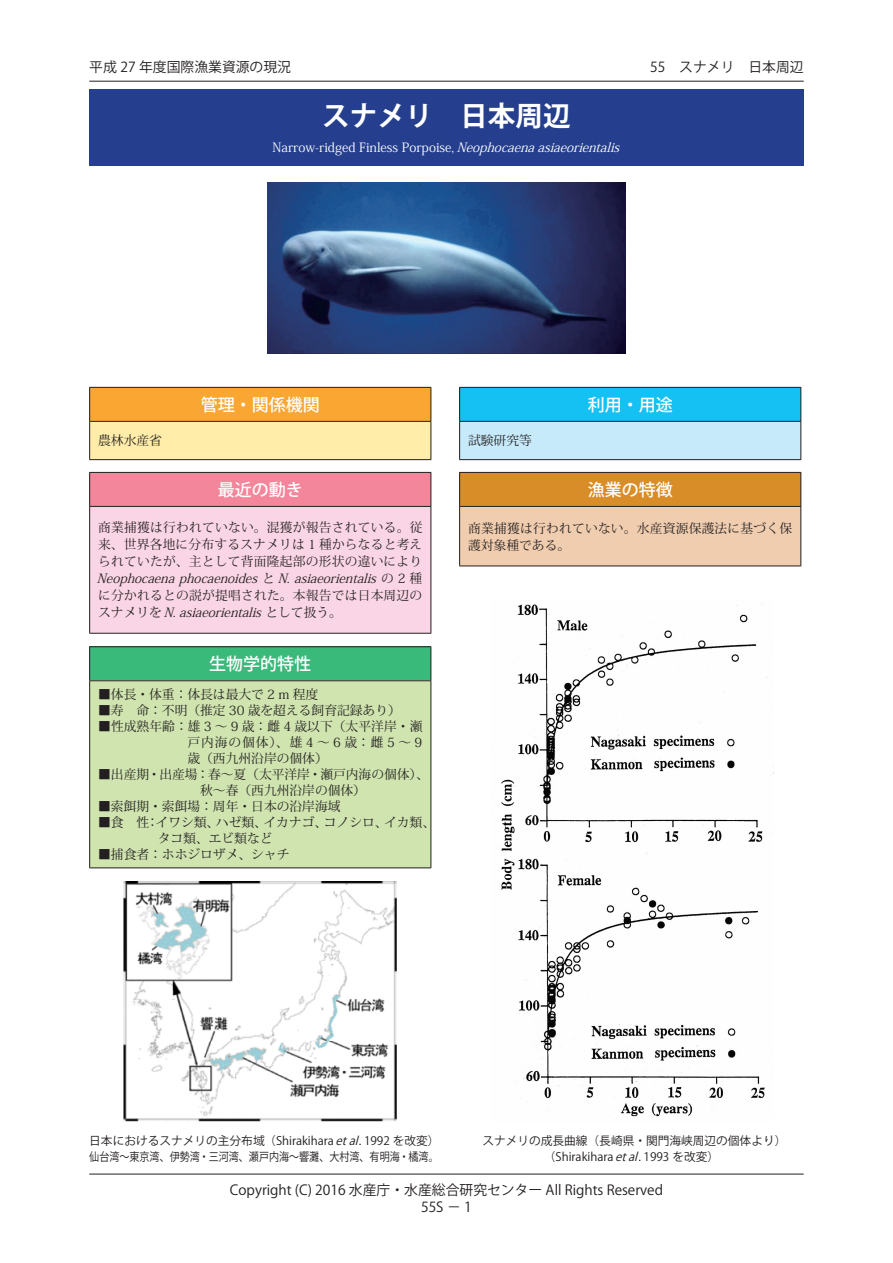
<style>
.page{position:relative;width:893px;height:1263px;background:#fff}
.page>*{position:absolute;margin:0;border:0;box-sizing:border-box;transform-origin:0 0}
.t1{font:700 27.6px "Koz Go Pro";color:#fff}
.t2{font:500 16.95px "Koz Go Pro";color:#fff}
.t3{font:13.8px "Koz Go Pro";color:#231f20}
.t4{font:12.75px/17px "Koz Min Pro";color:#231f20;text-align:justify}
.t5{font:12.75px "Koz Min Pro";color:#fff}
.t6{font:12.75px/17px "Koz Min Pro";letter-spacing:.02em;color:#231f20}
.t7{font:11.7px "Koz Go Pro";color:#231f20}
.t8{font:11.7px "Koz Go Pro";color:#231f20;scale:.86 1}
.s1{font-style:italic}
</style>
<div class="page">
<div style="left:89px;top:89px;width:715px;height:77px;background:#253f8e"></div>
<div style="left:90px;top:387px;width:341px;height:34px;background:#faa633"></div>
<div style="left:90px;top:421px;width:341px;height:39px;background:#ffeda9"></div>
<hr style="left:89px;top:387px;width:342px;height:1px;background:#231f20">
<hr style="left:89px;top:388px;width:1px;height:33px;background:#231f20">
<hr style="left:431px;top:388px;width:1px;height:33px;background:#231f20">
<hr style="left:89px;top:421px;width:342px;height:1px;background:#231f20">
<hr style="left:89px;top:422px;width:1px;height:37px;background:#231f20">
<hr style="left:431px;top:422px;width:1px;height:37px;background:#231f20">
<hr style="left:89px;top:459px;width:342px;height:1px;background:#231f20">
<div style="left:90px;top:472px;width:341px;height:34px;background:#f3869a"></div>
<div style="left:90px;top:506px;width:341px;height:127px;background:#fad5e5"></div>
<hr style="left:89px;top:472px;width:342px;height:1px;background:#231f20">
<hr style="left:89px;top:473px;width:1px;height:33px;background:#231f20">
<hr style="left:431px;top:473px;width:1px;height:33px;background:#231f20">
<hr style="left:89px;top:506px;width:342px;height:1px;background:#231f20">
<hr style="left:89px;top:507px;width:1px;height:126px;background:#231f20">
<hr style="left:431px;top:507px;width:1px;height:126px;background:#231f20">
<hr style="left:89px;top:633px;width:342px;height:1px;background:#231f20">
<div style="left:460px;top:472px;width:341px;height:34px;background:#d98d28"></div>
<div style="left:460px;top:506px;width:341px;height:60px;background:#f0cdaf"></div>
<hr style="left:459px;top:472px;width:342px;height:1px;background:#231f20">
<hr style="left:459px;top:473px;width:1px;height:33px;background:#231f20">
<hr style="left:800px;top:473px;width:1px;height:33px;background:#231f20">
<hr style="left:459px;top:506px;width:342px;height:1px;background:#231f20">
<hr style="left:459px;top:507px;width:1px;height:59px;background:#231f20">
<hr style="left:800px;top:507px;width:1px;height:59px;background:#231f20">
<hr style="left:459px;top:566px;width:342px;height:1px;background:#231f20">
<div style="left:90px;top:647px;width:341px;height:34px;background:#39b97a"></div>
<div style="left:90px;top:681px;width:341px;height:187px;background:#cfe4ae"></div>
<hr style="left:89px;top:646px;width:342px;height:1px;background:#231f20">
<hr style="left:89px;top:647px;width:1px;height:33px;background:#231f20">
<hr style="left:431px;top:647px;width:1px;height:33px;background:#231f20">
<hr style="left:89px;top:680px;width:342px;height:1px;background:#231f20">
<hr style="left:89px;top:681px;width:1px;height:186px;background:#231f20">
<hr style="left:431px;top:681px;width:1px;height:186px;background:#231f20">
<hr style="left:89px;top:867px;width:342px;height:1px;background:#231f20">
<div style="left:460px;top:387px;width:341px;height:34px;background:#15c0f2"></div>
<div style="left:460px;top:421px;width:341px;height:39px;background:#c6eafa"></div>
<hr style="left:459px;top:387px;width:342px;height:1px;background:#231f20">
<hr style="left:459px;top:388px;width:1px;height:33px;background:#231f20">
<hr style="left:800px;top:388px;width:1px;height:33px;background:#231f20">
<hr style="left:459px;top:421px;width:342px;height:1px;background:#231f20">
<hr style="left:459px;top:422px;width:1px;height:37px;background:#231f20">
<hr style="left:800px;top:422px;width:1px;height:37px;background:#231f20">
<hr style="left:459px;top:459px;width:342px;height:1px;background:#231f20">
<img style="left:268px;top:183px;width:357px;height:170px">
<img style="left:123px;top:881px;width:273px;height:241px">
<img style="left:497px;top:603px;width:277px;height:514px">
<hr style="left:89px;top:81px;width:715px;height:1px;background:#231f20">
<hr style="left:89px;top:1174px;width:715px;height:1px;background:#231f20">
<p class="t3" style="left:89px;top:58px;width:203px">平成 27 年度国際漁業資源の現況</p>
<p class="t3" style="left:650px;top:58px;width:155px">55　スナメリ　日本周辺</p>
<p class="t1" style="left:322px;top:98px;width:250px">スナメリ　日本周辺</p>
<p class="t5" style="left:272px;top:138px;width:353px">Narrow-ridged Finless Porpoise, <span class="s1">Neophocaenaasiaeorientalis</span></p>
<p class="t4" style="left:98px;top:432px;width:65px">農林水産省</p>
<p class="t2" style="left:201px;top:394px;width:121px">管理・関係機関</p>
<p class="t2" style="left:218px;top:479px;width:87px">最近の動き</p>
<p class="t4" style="left:97px;top:518px;width:327px">商業捕獲は行われていない。混獲が報告されている。従来、世界各地に分布するスナメリは 1 種からなると考えられていたが、主として背面隆起部の形状の違いにより<span class="s1">Neophocaenaphocaenoides</span> と <span class="s1">N.asiaeorientalis</span> の 2 種に分かれるとの説が提唱された。本報告では日本周辺のスナメリを <span class="s1">N.asiaeorientalis</span> として扱う。</p>
<p class="t2" style="left:209px;top:653px;width:104px">生物学的特性</p>
<p class="t4" style="left:98px;top:686px;width:221px">■体長・体重：体長は最大で 2 m 程度</p>
<p class="t4" style="left:98px;top:702px;width:304px">■寿　命：不明（推定 30 歳を超える飼育記録あり）</p>
<p class="t4" style="left:187px;top:718px;width:236px;line-height:15.9px;text-indent:-89px">■性成熟年齢：雄 3 ～ 9 歳：雌 4 歳以下（太平洋岸・瀬戸内海の個体）、雄 4 ～ 6 歳：雌 5 ～ 9歳（西九州沿岸の個体）</p>
<p class="t4" style="left:200px;top:766px;width:230px;line-height:15.9px;text-indent:-102px">■出産期・出産場：春～夏（太平洋岸・瀬戸内海の個体）、秋～春（西九州沿岸の個体）</p>
<p class="t4" style="left:98px;top:797px;width:244px">■索餌期・索餌場：周年・日本の沿岸海域</p>
<p class="t4" style="left:158px;top:814px;width:279px;line-height:15.9px;text-indent:-60px">■食　性：イワシ類、ハゼ類、イカナゴ、コノシロ、イカ類、タコ類、エビ類など</p>
<p class="t4" style="left:98px;top:845px;width:193px">■捕食者：ホホジロザメ、シャチ</p>
<p class="t4" style="left:468px;top:432px;width:65px">試験研究等</p>
<p class="t2" style="left:588px;top:394px;width:87px">利用・用途</p>
<p class="t2" style="left:588px;top:479px;width:87px">漁業の特徴</p>
<p class="t6" style="left:468px;top:519px;width:326px">商業捕獲は行われていない。水産資源保護法に基づく保護対象種である。</p>
<p class="t7" style="left:89px;top:1133px;width:352px">日本におけるスナメリの主分布域（Shirakihara <span class="s1">etal</span>. 1992 を改変）</p>
<p class="t8" style="left:89px;top:1149px;width:408px">仙台湾～東京湾、伊勢湾・三河湾、瀬戸内海～響灘、大村湾、有明海・橘湾。</p>
<p class="t7" style="left:482px;top:1133px;width:306px">スナメリの成長曲線（長崎県・関門海峡周辺の個体より）</p>
<p class="t7" style="left:544px;top:1149px;width:177px">（Shirakihara <span class="s1">etal</span>. 1993 を改変）</p>
<p class="t3" style="left:230px;top:1181px;width:435px">Copyright (C) 2016 水産庁・水産総合研究センター All Rights Reserved</p>
<p class="t3" style="left:421px;top:1198px;width:52px">55S － 1</p>
</div>
